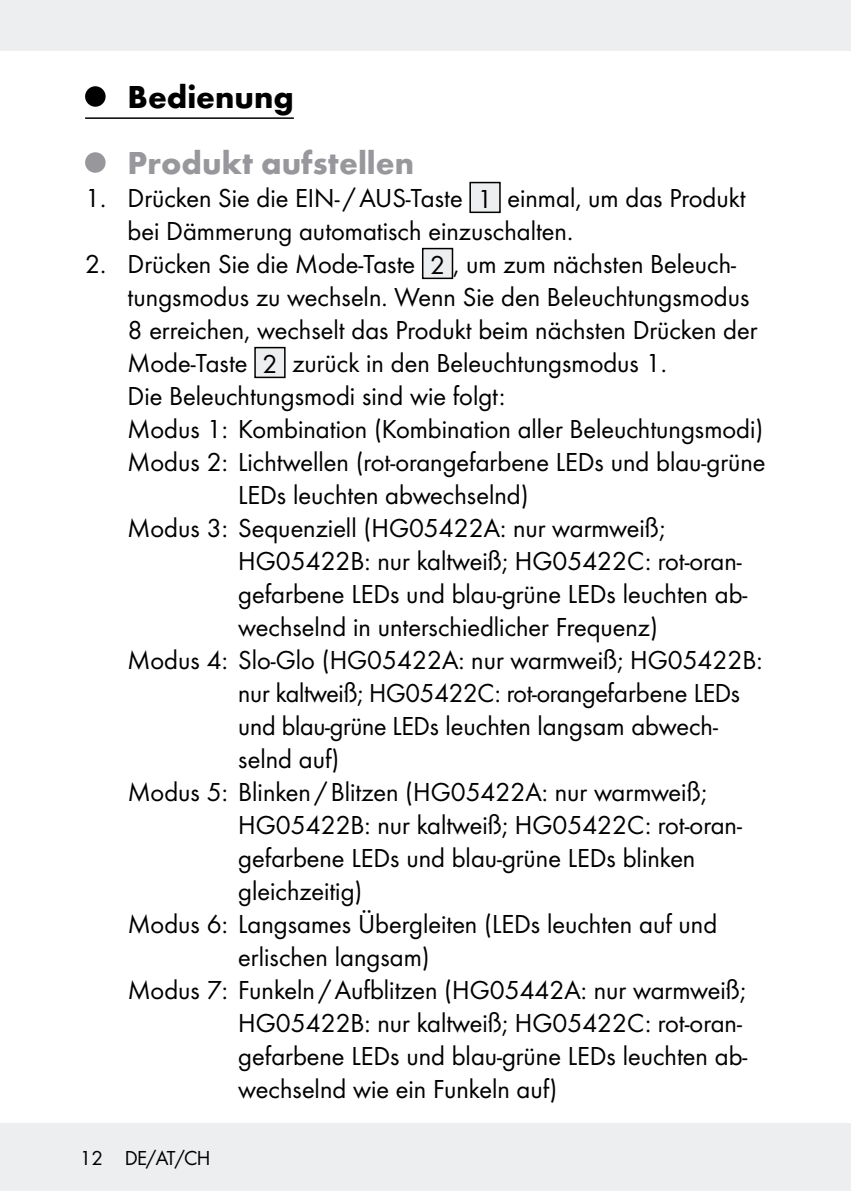
<style>
.page{position:relative;width:851px;height:1191px;background:#fff}
.page>*{position:absolute;margin:0;border:0;box-sizing:border-box;transform-origin:0 0}
.t1{font:700 33px "Futura";color:#97979c}
.t2{font:700 33px "Futura";color:#000}
.t3{font:27px/33px "Futura Boo";color:#000}
.t4{font:21px "Futura Boo";letter-spacing:-.03em;color:#000}
</style>
<div class="page">
<div style="left:0;top:1123px;width:850px;height:68px;background:#eceeef"></div>
<div style="left:0;top:0;width:850px;height:51px;background:#eceeef"></div>
<hr style="left:85px;top:117px;width:209px;height:2px;background:#000">
<div style="left:85px;top:86px;width:21px;height:21px;background:#000;border-radius:50%"></div>
<div style="left:85px;top:152px;width:21px;height:21px;background:#97979c;border-radius:50%"></div>
<div style="left:470px;top:182px;width:30px;height:30px;background:#eceeef"></div>
<div style="left:469px;top:182px;width:31px;height:31px;border:2px solid #000"></div>
<div style="left:422px;top:248px;width:30px;height:30px;background:#eceeef"></div>
<div style="left:422px;top:248px;width:31px;height:31px;border:2px solid #000"></div>
<div style="left:255px;top:347px;width:30px;height:30px;background:#eceeef"></div>
<div style="left:254px;top:347px;width:31px;height:31px;border:2px solid #000"></div>
<p class="t2" style="left:128px;top:77px;width:168px">Bedienung</p>
<p class="t1" style="left:128px;top:143px;width:288px">Produkt aufstellen</p>
<p class="t3" style="left:128px;top:181px;width:619px;text-indent:-43px">1. Drücken Sie die EIN- /AUS-Taste 1 einmal, um das Produkt bei Dämmerung automatisch einzuschalten.</p>
<p class="t3" style="left:85px;top:247px;width:652px">2. Drücken Sie die Mode-Taste 2 , um zum nächsten Beleuch-</p>
<p class="t3" style="left:128px;top:280px;width:623px">tungsmodus zu wechseln. Wenn Sie den Beleuchtungsmodus</p>
<p class="t3" style="left:128px;top:313px;width:631px">8 erreichen, wechselt das Produkt beim nächsten Drücken der</p>
<p class="t3" style="left:128px;top:346px;width:540px">Mode-Taste 2 zurück in den Beleuchtungsmodus 1.</p>
<p class="t3" style="left:128px;top:379px;width:379px">Die Beleuchtungsmodi sind wie folgt:</p>
<p class="t3" style="left:128px;top:412px;width:637px">Modus 1: Kombination (Kombination aller Beleuchtungsmodi)</p>
<p class="t3" style="left:128px;top:445px;width:639px">Modus 2: Lichtwellen (rot-orangefarbene LEDs und blau-grüne</p>
<p class="t3" style="left:238px;top:478px;width:292px">LEDs leuchten abwechselnd)</p>
<p class="t3" style="left:128px;top:511px;width:539px">Modus 3: Sequenziell (HG05422A: nur warmweiß;</p>
<p class="t3" style="left:238px;top:544px;width:505px">HG05422B: nur kaltweiß; HG05422C: rot-oran-</p>
<p class="t3" style="left:238px;top:577px;width:510px">gefarbene LEDs und blau-grüne LEDs leuchten ab-</p>
<p class="t3" style="left:238px;top:610px;width:421px">wechselnd in unterschiedlicher Frequenz)</p>
<p class="t3" style="left:128px;top:643px;width:636px">Modus 4: Slo-Glo (HG05422A: nur warmweiß; HG05422B:</p>
<p class="t3" style="left:238px;top:676px;width:503px">nur kaltweiß; HG05422C: rot-orangefarbene LEDs</p>
<p class="t3" style="left:238px;top:709px;width:481px">und blau-grüne LEDs leuchten langsam abwech-</p>
<p class="t3" style="left:238px;top:742px;width:103px">selnd auf)</p>
<p class="t3" style="left:128px;top:775px;width:580px">Modus 5: Blinken /Blitzen (HG05422A: nur warmweiß;</p>
<p class="t3" style="left:238px;top:808px;width:505px">HG05422B: nur kaltweiß; HG05422C: rot-oran-</p>
<p class="t3" style="left:238px;top:841px;width:458px">gefarbene LEDs und blau-grüne LEDs blinken</p>
<p class="t3" style="left:238px;top:874px;width:126px">gleichzeitig)</p>
<p class="t3" style="left:128px;top:907px;width:591px">Modus 6: Langsames Übergleiten (LEDs leuchten auf und</p>
<p class="t3" style="left:238px;top:940px;width:193px">erlischen langsam)</p>
<p class="t3" style="left:128px;top:973px;width:619px">Modus 7: Funkeln /Aufblitzen (HG05442A: nur warmweiß;</p>
<p class="t3" style="left:238px;top:1006px;width:505px">HG05422B: nur kaltweiß; HG05422C: rot-oran-</p>
<p class="t3" style="left:238px;top:1039px;width:510px">gefarbene LEDs und blau-grüne LEDs leuchten ab-</p>
<p class="t3" style="left:238px;top:1072px;width:320px">wechselnd wie ein Funkeln auf)</p>
<p class="t4" style="left:80px;top:1145px;width:132px">12 DE/AT/CH</p>
</div>
